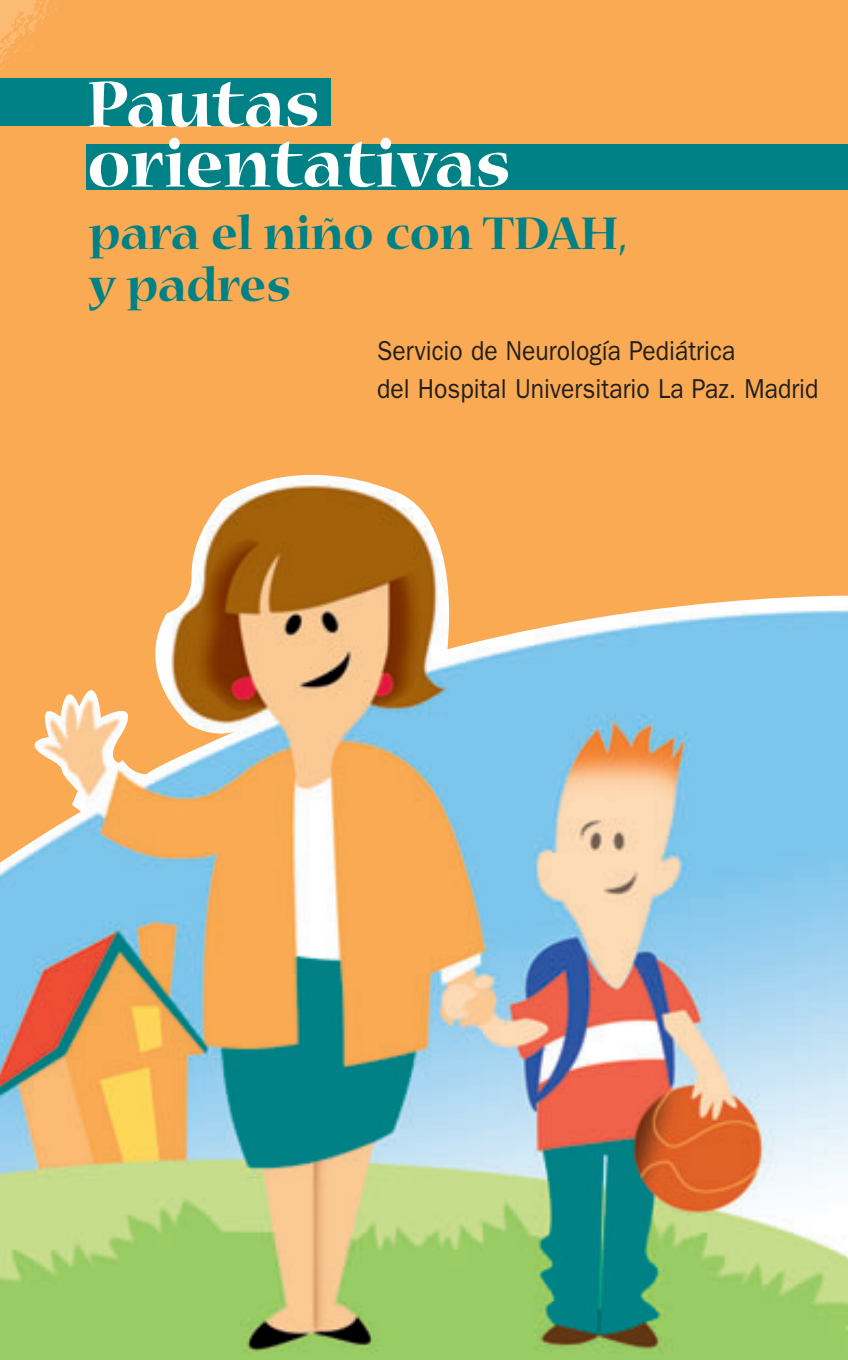
<style>
.page{position:relative;width:848px;height:1360px;background:#fff}
.page>*{position:absolute;margin:0;border:0;box-sizing:border-box;transform-origin:0 0}
.t1{font:700 expanded 73.2px/59.7px "Nueva";color:#fff;scale:.85 1}
.t2{font:700 expanded 51px/51.9px "Nueva";color:#008185;scale:.85 1}
.t3{font:27.3px/38.4px "Franklin Gothic";color:#231f20;scale:.9 1}
</style>
<div class="page">
<div style="left:0;top:0;width:847px;height:1360px;background:#f9aa53"></div>
<img style="left:0;top:0;width:214px;height:79px">
<div style="left:0;top:79px;width:330px;height:47px;background:#008185"></div>
<div style="left:86px;top:144px;width:761px;height:46px;background:#008185"></div>
<img style="left:1px;top:474px;width:846px;height:886px">
<h1 class="t1" style="left:87px;top:78px;width:499px">Pautas orientativas</h1>
<h2 class="t2" style="left:89px;top:210px;width:635px">para el niño con TDAH, y padres</h2>
<p class="t3" style="left:377px;top:333px;width:491px">Servicio de Neurología Pediátrica<br>del Hospital Universitario La Paz. Madrid</p>
</div>
